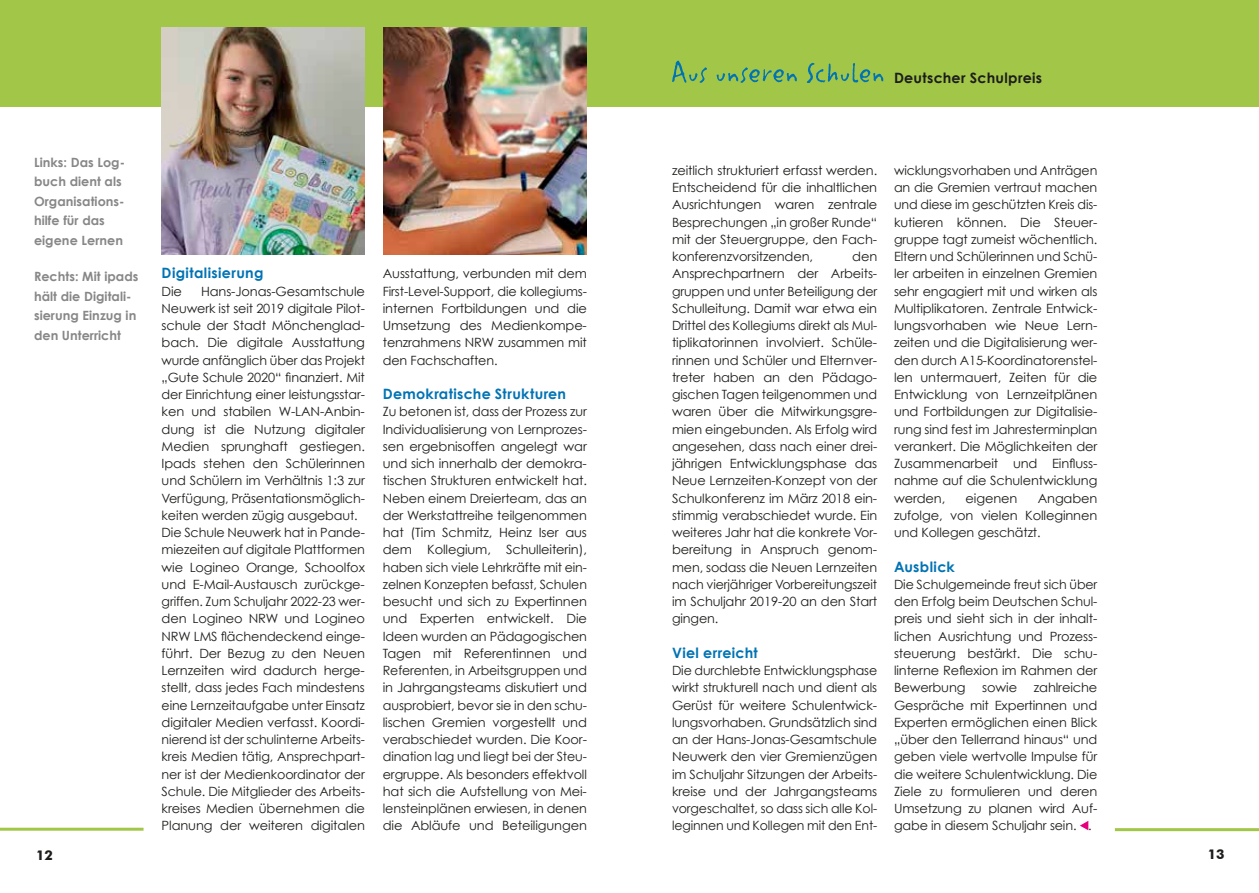
<style>
.page{position:relative;width:1259px;height:893px;background:#fff}
.page>*{position:absolute;margin:0;border:0;box-sizing:border-box;transform-origin:0 0}
.t1{font:700 14.25px "Century Gothic";letter-spacing:.025em;color:#0073b4}
.t2{font:700 14.25px "Century Gothic";letter-spacing:.02em;color:#1d1d1b}
.t3{font:700 13.5px "Futura BT";color:#1d1d1b}
.t4{font:12.75px/17.2px "Century Gothic";letter-spacing:-.01em;color:#1d1d1b;text-align:justify}
.t5{font:700 12.75px/19.5px "Century Gothic";letter-spacing:.005em;color:#878787}
</style>
<div class="page">
<div style="left:0;top:0;width:1259px;height:107px;background:#a2c748"></div>
<hr style="left:0;top:828px;width:144px;height:3px;background:#a2c748">
<hr style="left:1115px;top:828px;width:144px;height:3px;background:#a2c748">
<svg style="left:1080px;top:821px;width:8px;height:9px"></svg>
<img style="left:162px;top:27px;width:203px;height:227px">
<svg style="left:672px;top:61px;width:211px;height:22px"></svg>
<img style="left:384px;top:27px;width:203px;height:227px">
<p class="t5" style="left:34px;top:152px;width:93px">Links: Das Log&shy;buch dient als<br>Organisations&shy;hilfe für das eigene Lernen</p>
<p class="t5" style="left:34px;top:267px;width:106px">Rechts: Mit ipads hält die Digitali&shy;sierung Einzug in den Unterricht</p>
<p class="t1" style="left:162px;top:264px;width:103px">Digitalisierung</p>
<p class="t4" style="left:162px;top:282px;width:22px">Die</p>
<p class="t4" style="left:162px;top:282px;width:205px;text-align:left;text-indent:39px">Hans-Jonas-Gesamtschule Neuwerk ist seit 2019 digitale Pilot&shy;schule der Stadt Mönchenglad&shy;bach. Die digitale Ausstattung wurde anfänglich über das Projekt „Gute Schule 2020“ finanziert. Mit der Einrichtung einer leistungsstar&shy;ken und stabilen W-LAN-Anbin&shy;dung ist die Nutzung digitaler Medien sprunghaft gestiegen.<br>Ipads stehen den Schülerinnen und Schülern im Verhältnis 1:3 zur Verfügung, Präsentationsmöglich&shy;keiten werden zügig ausgebaut.<br>Die Schule Neuwerk hat in Pande&shy;miezeiten auf digitale Plattformen wie Logineo Orange, Schoolfox und E-Mail-Austausch zurückge&shy;griffen. Zum Schuljahr 2022-23 wer&shy;den Logineo NRW und Logineo NRW LMS flächendeckend einge&shy;führt. Der Bezug zu den Neuen Lernzeiten wird dadurch herge&shy;stellt, dass jedes Fach mindestens eine Lernzeitaufgabe unter Einsatz digitaler Medien verfasst. Koordi&shy;nierend ist der schulinterne Arbeits&shy;kreis Medien tätig, Ansprechpart&shy;ner ist der Medienkoordinator der Schule. Die Mitglieder des Arbeits&shy;kreises Medien übernehmen die Planung der weiteren digitalen</p>
<p class="t4" style="left:383px;top:265px;width:206px">Ausstattung, verbunden mit dem First-Level-Support, die kollegiums&shy;internen Fortbildungen und die Umsetzung des Medienkompe&shy;tenzrahmens NRW zusammen mit den Fachschaften.</p>
<p class="t1" style="left:383px;top:385px;width:185px">Demokratische Strukturen</p>
<p class="t4" style="left:383px;top:403px;width:206px">Zu betonen ist, dass der Prozess zur Individualisierung von Lernprozes&shy;sen ergebnisoffen angelegt war und sich innerhalb der demokra&shy;tischen Strukturen entwickelt hat.<br>Neben einem Dreierteam, das an der Werkstattreihe teilgenommen hat (Tim Schmitz, Heinz Iser aus dem Kollegium, Schulleiterin), haben sich viele Lehrkräfte mit ein&shy;zelnen Konzepten befasst, Schulen besucht und sich zu Expertinnen und Experten entwickelt. Die Ideen wurden an Pädagogischen Tagen mit Referentinnen und Referenten, in Arbeitsgruppen und in Jahrgangsteams diskutiert und ausprobiert, bevor sie in den schu&shy;lischen Gremien vorgestellt und verabschiedet wurden. Die Koor&shy;dination lag und liegt bei der Steu&shy;ergruppe. Als besonders effektvoll hat sich die Aufstellung von Mei&shy;lensteinplänen erwiesen, in denen die Abläufe und Beteiligungen</p>
<p class="t2" style="left:894px;top:69px;width:150px">Deutscher Schulpreis</p>
<p class="t4" style="left:672px;top:161px;width:207px">zeitlich strukturiert erfasst werden.<br>Entscheidend für die inhaltlichen Ausrichtungen waren zentrale Besprechungen „in großer Runde“ mit der Steuergruppe, den Fach&shy;konferenzvorsitzenden,</p>
<p class="t4" style="left:672px;top:248px;width:207px;text-indent:180px">den Ansprechpartnern der Arbeits&shy;gruppen und unter Beteiligung der Schulleitung. Damit war etwa ein Drittel des Kollegiums direkt als Mul&shy;tiplikatorinnen involviert. Schüle&shy;rinnen und Schüler und Elternver&shy;treter haben an den Pädago&shy;gischen Tagen teilgenommen und waren über die Mitwirkungsgre&shy;mien eingebunden. Als Erfolg wird angesehen, dass nach einer drei&shy;jährigen Entwicklungsphase das Neue Lernzeiten-Konzept von der Schulkonferenz im März 2018 ein&shy;stimmig verabschiedet wurde. Ein weiteres Jahr hat die konkrete Vor&shy;bereitung in Anspruch genom&shy;men, sodass die Neuen Lernzeiten nach vierjähriger Vorbereitungszeit im Schuljahr 2019-20 an den Start gingen.</p>
<p class="t1" style="left:672px;top:644px;width:87px">Viel erreicht</p>
<p class="t4" style="left:672px;top:662px;width:207px">Die durchlebte Entwicklungsphase wirkt strukturell nach und dient als Gerüst für weitere Schulentwick&shy;lungsvorhaben. Grundsätzlich sind an der Hans-Jonas-Gesamtschule Neuwerk den vier Gremienzügen im Schuljahr Sitzungen der Arbeits&shy;kreise und der Jahrgangsteams vorgeschaltet, so dass sich alle Kol&shy;leginnen und Kollegen mit den Ent-</p>
<p class="t4" style="left:894px;top:161px;width:205px">wicklungsvorhaben und Anträgen an die Gremien vertraut machen und diese im geschützten Kreis dis&shy;kutieren können. Die Steuer&shy;gruppe tagt zumeist wöchentlich.<br>Eltern und Schülerinnen und Schü&shy;ler arbeiten in einzelnen Gremien sehr engagiert mit und wirken als Multiplikatoren. Zentrale Entwick&shy;lungsvorhaben wie Neue Lern&shy;zeiten und die Digitalisierung wer&shy;den durch A15-Koordinatorenstel&shy;len untermauert, Zeiten für die Entwicklung von Lernzeitplänen und Fortbildungen zur Digitalisie&shy;rung sind fest im Jahresterminplan verankert. Die Möglichkeiten der Zusammenarbeit und Einfluss&shy;nahme auf die Schulentwicklung werden,</p>
<p class="t4" style="left:965px;top:489px;width:53px">eigenen</p>
<p class="t4" style="left:894px;top:489px;width:205px;text-indent:144px">Angaben zufolge, von vielen Kolleginnen und Kollegen geschätzt.</p>
<p class="t1" style="left:894px;top:557px;width:62px">Ausblick</p>
<p class="t4" style="left:894px;top:575px;width:205px">Die Schulgemeinde freut sich über den Erfolg beim Deutschen Schul&shy;preis und sieht sich in der inhalt&shy;lichen Ausrichtung und Prozess&shy;steuerung bestärkt. Die schu&shy;linterne Reflexion im Rahmen der Bewerbung</p>
<p class="t4" style="left:894px;top:679px;width:205px;text-indent:140px">zahlreiche Gespräche mit Expertinnen und Experten ermöglichen einen Blick „über den Tellerrand hinaus“ und geben viele wertvolle Impulse für die weitere Schulentwicklung. Die Ziele zu formulieren und deren Umsetzung zu planen wird Auf&shy;gabe in diesem Schuljahr sein. .</p>
<p class="t4" style="left:982px;top:679px;width:36px">sowie</p>
<p class="t3" style="left:36px;top:847px;width:18px">12</p>
<p class="t3" style="left:1207px;top:846px;width:18px">13</p>
</div>
